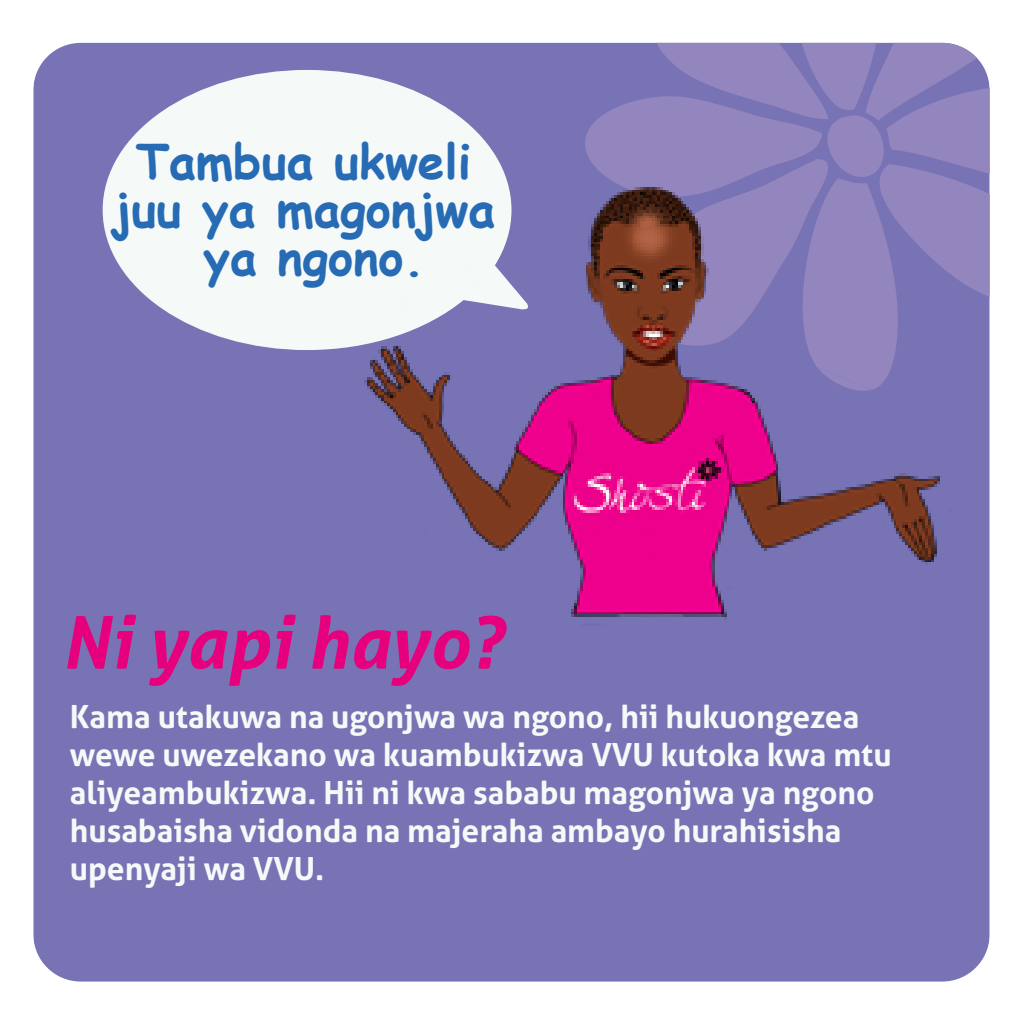
<style>
.page{position:relative;width:1023px;height:1019px;background:#fff}
.page>*{position:absolute;margin:0;border:0;box-sizing:border-box;transform-origin:0 0}
.t1{font:italic 700 72px "Aller";color:#e6007d}
.t2{font:700 48px/48px "Comic Sans MS";color:#276bb4;text-align:center}
.t3{font:700 31.6px/38px "Aller";color:#f5faf9}
</style>
<div class="page">
<div style="left:33px;top:43px;width:957px;height:938px;background:#7873b4"></div>
<svg style="left:585px;top:43px;width:405px;height:352px;background:#8a7fba"></svg>
<svg style="left:103px;top:70px;width:428px;height:280px;fill:#f5faf9"></svg>
<img style="left:362px;top:179px;width:592px;height:446px">
<h2 class="t2" style="left:112px;top:136px;width:384px">Tambua ukweli juu ya magonjwa ya ngono.</h2>
<h1 class="t1" style="left:61px;top:598px;width:443px">Ni yapi hayo?</h1>
<p class="t3" style="left:70px;top:697px;width:823px">Kama utakuwa na ugonjwa wa ngono, hii hukuongezea wewe uwezekano wa kuambukizwa VVU kutoka kwa mtu aliyeambukizwa. Hii ni kwa sababu magonjwa ya ngono husabaisha vidonda na majeraha ambayo hurahisisha upenyaji wa VVU.</p>
</div>
